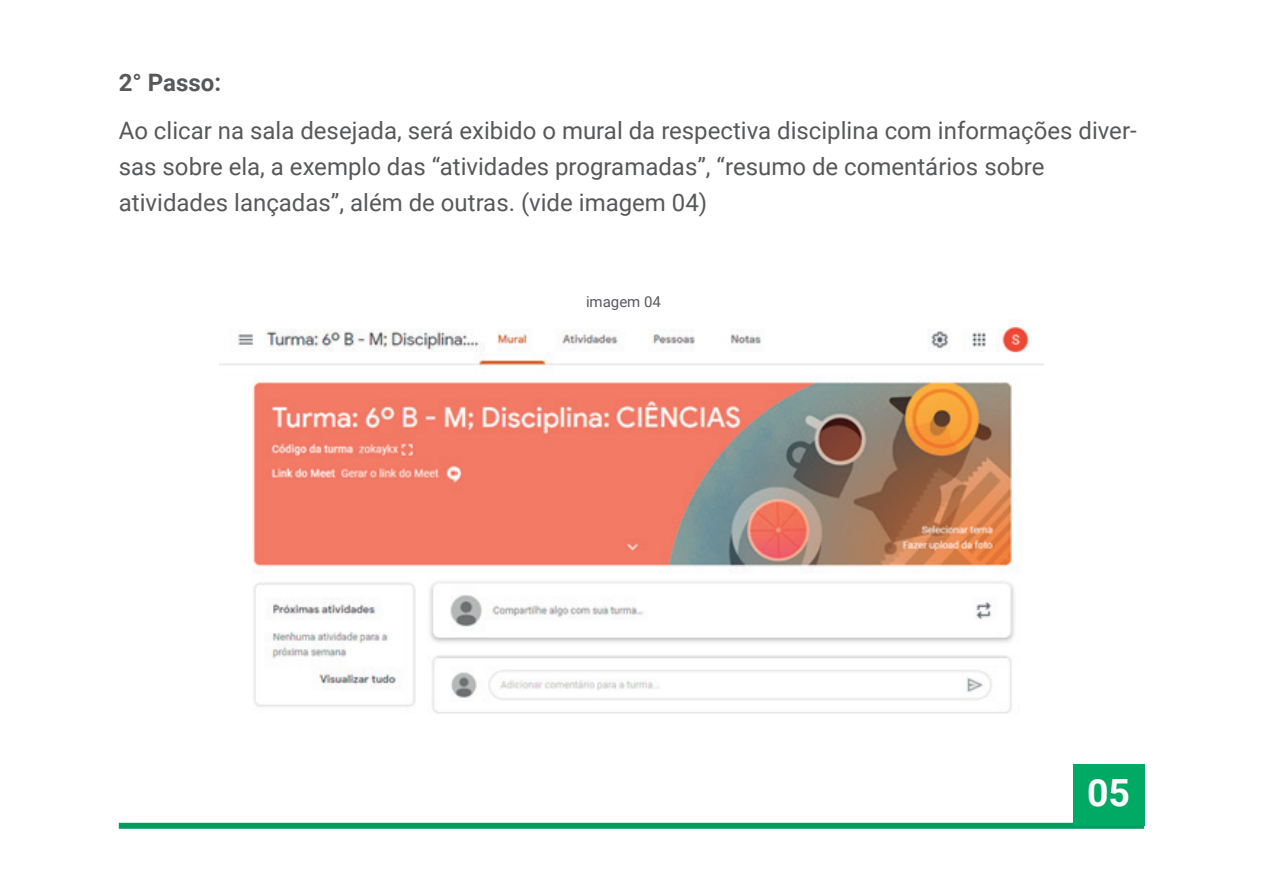
<style>
.page{position:relative;width:1263px;height:893px;background:#fff}
.page>*{position:absolute;margin:0;border:0;box-sizing:border-box;transform-origin:0 0}
.t1{font:700 37.5px "Roboto";color:#fff}
.t2{font:24px/36px "Roboto";color:#57585a}
.t3{font:700 24px "Roboto";color:#57585a}
.t4{font:15px "Roboto";color:#595a61}
</style>
<div class="page">
<div style="left:119px;top:823px;width:1025px;height:6px;background:#009c5f"></div>
<div style="left:1073px;top:764px;width:71px;height:62px;background:#00a964"></div>
<img style="left:219px;top:327px;width:824px;height:387px">
<p class="t3" style="left:119px;top:66px;width:104px">2° Passo:</p>
<p class="t2" style="left:119px;top:112px;width:1019px">Ao clicar na sala desejada, será exibido o mural da respectiva disciplina com informações diver&shy;sas sobre ela, a exemplo das “atividades programadas”, “resumo de comentários sobre atividades lançadas”, além de outras. (vide imagem 04)</p>
<p class="t4" style="left:586px;top:291px;width:77px">imagem 04</p>
<h1 class="t1" style="left:1087px;top:766px;width:45px">05</h1>
</div>
